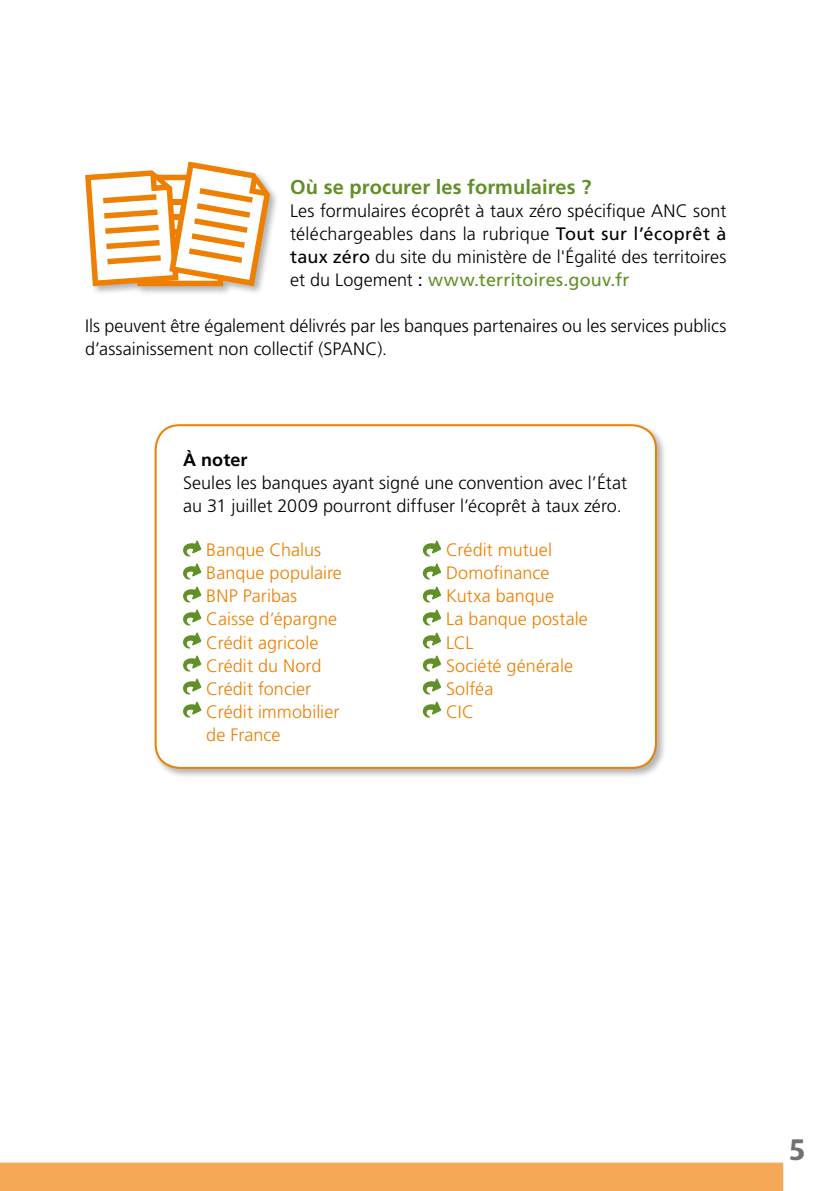
<style>
.page{position:relative;width:840px;height:1191px;background:#fff}
.page>*{position:absolute;margin:0;border:0;box-sizing:border-box;transform-origin:0 0}
.t1{font:700 30px "Dax OT";color:#707172}
.t2{font:700 20px "Frutiger LT Std";letter-spacing:.005em;color:#619027}
.t3{font:300 18px/23px "Frutiger LT Std";color:#000}
.t4{font:300 18px/23px "Frutiger LT Std";color:#ee7f00}
.t5{font:700 18px "Frutiger LT Std";letter-spacing:.005em;color:#000}
.s1{font-weight:400}
.s2{font-weight:400;color:#619027}
</style>
<div class="page">
<div style="left:83px;top:159px;width:196px;height:136px;background:#000;opacity:.3"></div>
<svg style="left:85px;top:162px;width:185px;height:124px"></svg>
<div style="left:152px;top:422px;width:514px;height:357px;background:#000;opacity:.3"></div>
<div style="left:155px;top:425px;width:500px;height:343px;background:#fff;border-radius:24px"></div>
<div style="left:154px;top:424px;width:502px;height:345px;border:2px solid #ee7f00;border-radius:24px"></div>
<svg style="left:183px;top:540px;width:18px;height:16px"></svg>
<svg style="left:183px;top:563px;width:18px;height:16px"></svg>
<svg style="left:183px;top:586px;width:18px;height:16px"></svg>
<svg style="left:183px;top:609px;width:18px;height:16px"></svg>
<svg style="left:183px;top:632px;width:18px;height:16px"></svg>
<svg style="left:183px;top:655px;width:18px;height:16px"></svg>
<svg style="left:183px;top:678px;width:18px;height:16px"></svg>
<svg style="left:183px;top:701px;width:18px;height:16px"></svg>
<svg style="left:422px;top:540px;width:19px;height:16px"></svg>
<svg style="left:422px;top:563px;width:19px;height:16px"></svg>
<svg style="left:422px;top:586px;width:19px;height:16px"></svg>
<svg style="left:422px;top:609px;width:19px;height:16px"></svg>
<svg style="left:422px;top:632px;width:19px;height:16px"></svg>
<svg style="left:422px;top:655px;width:19px;height:16px"></svg>
<svg style="left:422px;top:678px;width:19px;height:16px"></svg>
<svg style="left:422px;top:701px;width:19px;height:16px"></svg>
<div style="left:0;top:1162px;width:782px;height:29px;background:#f5a858"></div>
<p class="t2" style="left:290px;top:175px;width:302px">Où se procurer les formulaires ?</p>
<p class="t3" style="left:290px;top:200px;width:437px;text-align:justify">Les formulaires écoprêt à taux zéro spécifique ANC sont téléchargeables dans la rubrique <span class="s1">Tout sur l’écoprêt à taux zéro</span> du site du ministère de l'Égalité des territoires et du Logement <span class="s1">:</span> <span class="s2">www.territoires.gouv.fr</span></p>
<p class="t3" style="left:85px;top:315px;width:642px">Ils peuvent être également délivrés par les banques partenaires ou les services publics d’assainissement non collectif (SPANC).</p>
<p class="t5" style="left:183px;top:449px;width:66px">À noter</p>
<p class="t3" style="left:183px;top:471px;width:445px">Seules les banques ayant signé une convention avec l’État au 31 juillet 2009 pourront diffuser l’écoprêt à taux zéro.</p>
<p class="t4" style="left:206px;top:539px;width:137px">Banque Chalus<br>Banque populaire<br>BNP Paribas<br>Caisse d’épargne<br>Crédit agricole<br>Crédit du Nord<br>Crédit foncier<br>Crédit immobilier de France</p>
<p class="t4" style="left:446px;top:539px;width:143px">Crédit mutuel<br>Domofinance<br>Kutxa banque<br>La banque postale<br>LCL<br>Société générale<br>Solféa<br>CIC</p>
<h1 class="t1" style="left:788px;top:1133px;width:18px">5</h1>
</div>
